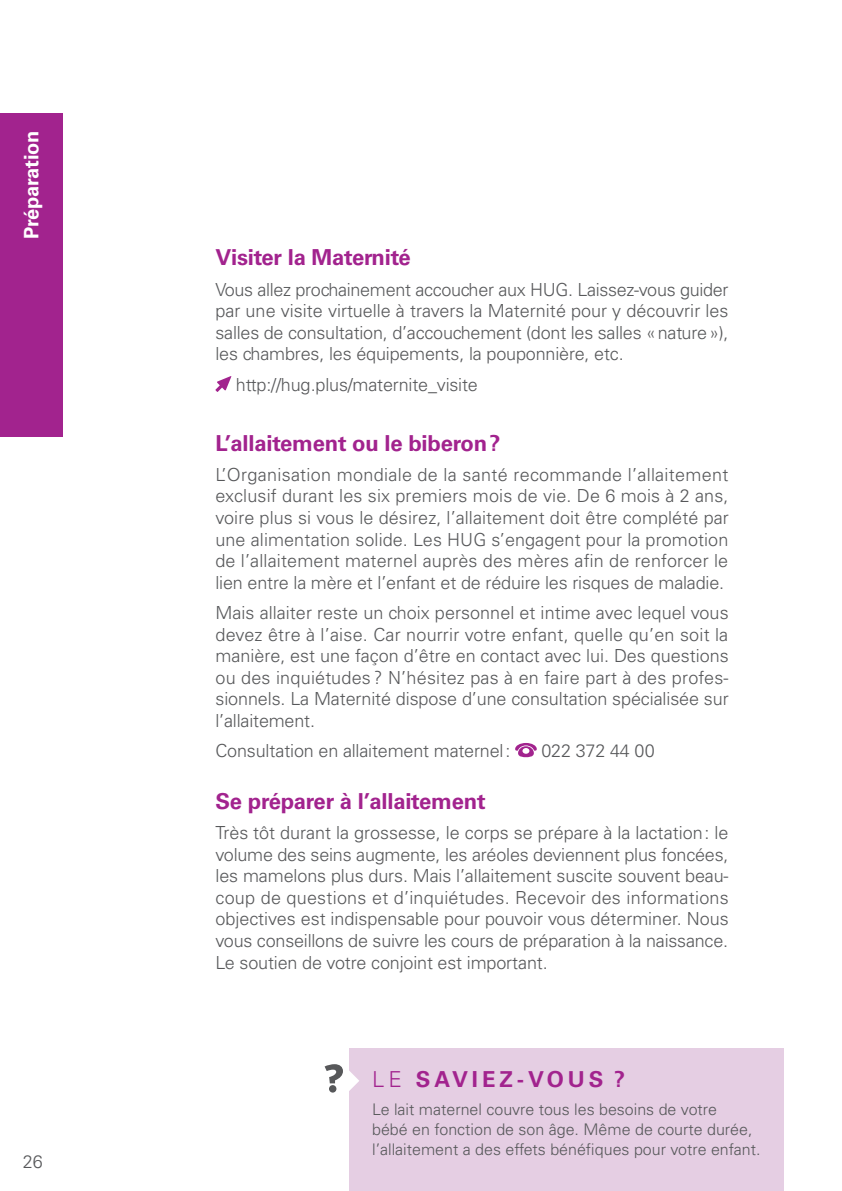
<style>
.page{position:relative;width:842px;height:1191px;background:#fff}
.page>*{position:absolute;margin:0;border:0;box-sizing:border-box;transform-origin:0 0}
.t1{font:700 22px "Univers LT Std";letter-spacing:-.01em;color:#a2238e}
.t2{font:700 22px "Univers LT Std";letter-spacing:.18em;color:#a2238e}
.t3{font:700 20px "Univers LT Std";letter-spacing:-.01em;color:#fff}
.t4{font:300 18px/21.6px "Univers LT Std";letter-spacing:-.01em;color:#57585a;text-align:justify}
.t5{font:300 16px/20px "Univers LT Std";color:#57585a}
.s1{font-weight:300}
</style>
<div class="page">
<svg style="left:215px;top:376px;width:16px;height:16px"></svg>
<svg style="left:515px;top:743px;width:22px;height:14px"></svg>
<div style="left:349px;top:1048px;width:435px;height:143px;background:#e5cee3"></div>
<svg style="left:325px;top:1064px;width:34px;height:28px"></svg>
<div style="left:0;top:113px;width:62px;height:324px;background:#a2238e"></div>
<p class="t3" style="left:20px;top:239px;width:110px;rotate:-90deg">Préparation</p>
<p class="t4" style="left:23px;top:1151px;width:22px">26</p>
<p class="t1" style="left:215px;top:245px;width:197px">Visiter la Maternité</p>
<p class="t4" style="left:215px;top:278px;width:515px">Vous allez prochainement accoucher aux HUG. Laissez-vous guider par une visite virtuelle à travers la Maternité pour y découvrir les salles de consultation, d’accouchement (dont les salles «nature»), les chambres, les équipements, la pouponnière, etc.</p>
<p class="t4" style="left:236px;top:373px;width:243px">http://hug.plus/maternite_visite</p>
<p class="t1" style="left:215px;top:430px;width:287px">L’allaitement ou le biberon?</p>
<p class="t4" style="left:215px;top:464px;width:515px">L’Organisation mondiale de la santé recommande l’allaitement exclusif durant les six premiers mois de vie. De 6 mois à 2 ans, voire plus si vous le désirez, l’allaitement doit être complété par une alimentation solide. Les HUG s’engagent pour la promotion de l’allaitement maternel auprès des mères afin de renforcer le lien entre la mère et l’enfant et de réduire les risques de maladie.</p>
<p class="t4" style="left:215px;top:602px;width:515px">Mais allaiter reste un choix personnel et intime avec lequel vous devez être à l’aise. Car nourrir votre enfant, quelle qu’en soit la manière, est une façon d’être en contact avec lui. Des questions ou des inquiétudes ? N’hésitez pas à en faire part à des profes&shy;sionnels. La Maternité dispose d’une consultation spécialisée sur l’allaitement.</p>
<p class="t4" style="left:215px;top:740px;width:297px">Consultation en allaitement maternel:</p>
<p class="t4" style="left:541px;top:740px;width:115px">022 372 44 00</p>
<p class="t1" style="left:215px;top:788px;width:272px">Se préparer à l’allaitement</p>
<p class="t4" style="left:215px;top:822px;width:515px">Très tôt durant la grossesse, le corps se prépare à la lactation: le volume des seins augmente, les aréoles deviennent plus foncées, les mamelons plus durs. Mais l’allaitement suscite souvent beau&shy;coup de questions et d’inquiétudes. Recevoir des informations objectives est indispensable pour pouvoir vous déterminer. Nous vous conseillons de suivre les cours de préparation à la naissance.<br>Le soutien de votre conjoint est important.</p>
<p class="t2" style="left:372px;top:1066px;width:255px"><span class="s1">LE</span> SAVIEZ-VOUS ?</p>
<p class="t5" style="left:372px;top:1099px;width:390px">Le lait maternel couvre tous les besoins de votre<br>bébé en fonction de son âge. Même de courte durée, l’allaitement a des effets bénéfiques pour votre enfant.</p>
</div>
